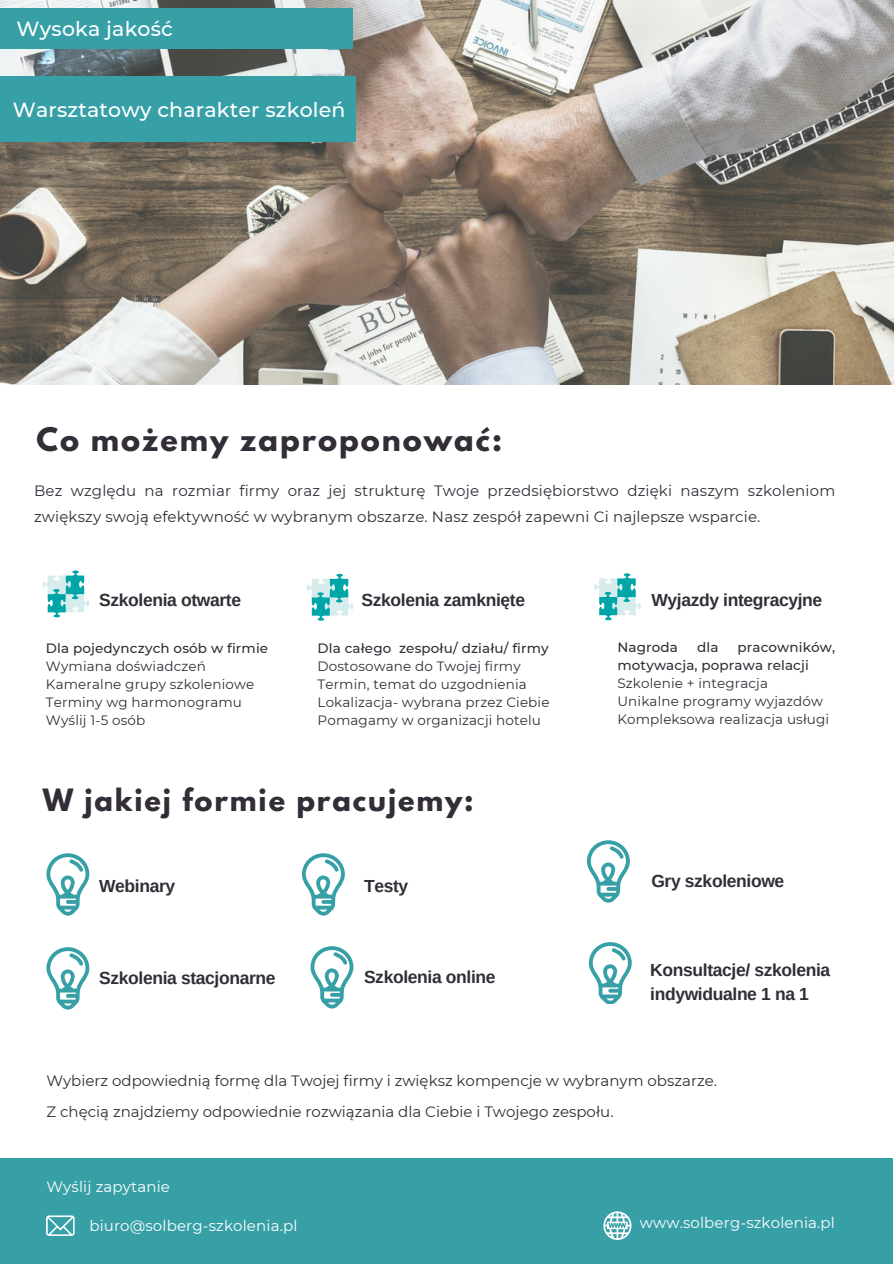
<style>
.page{position:relative;width:894px;height:1264px;background:#fff}
.page>*{position:absolute;margin:0;border:0;box-sizing:border-box;transform-origin:0 0}
.t1{font:700 28.8px "League Spartan";letter-spacing:.07em;color:#322d37}
.t2{font:700 27.3px "League Spartan";letter-spacing:.07em;color:#322d37}
.t3{font:500 20.4px "Montserrat";letter-spacing:.01em;color:#fff}
.t4{font:700 17.4px/23.7px "Arimo";letter-spacing:-.02em;color:#322d37}
.t5{font:15px/25.8px "Montserrat";letter-spacing:.01em;color:#322d37}
.t6{font:15px "Montserrat";letter-spacing:.01em;color:#fff}
.t7{font:13.5px "Montserrat";letter-spacing:.01em;color:#322d37}
.t8{font:500 13.5px/18px "Montserrat";letter-spacing:.01em;color:#322d37}
</style>
<div class="page">
<img style="left:0;top:0;width:893px;height:385px">
<div style="left:0;top:8px;width:353px;height:41px;background:#37a0a7"></div>
<div style="left:0;top:76px;width:356px;height:66px;background:#37a0a7"></div>
<div style="left:0;top:1158px;width:892px;height:105px;background:#37a0a7"></div>
<svg style="left:43px;top:570px;width:46px;height:47px"></svg>
<svg style="left:302px;top:853px;width:42px;height:62px"></svg>
<svg style="left:46px;top:853px;width:43px;height:62px"></svg>
<svg style="left:586px;top:840px;width:43px;height:62px"></svg>
<svg style="left:46px;top:947px;width:43px;height:62px"></svg>
<svg style="left:588px;top:942px;width:43px;height:62px"></svg>
<svg style="left:310px;top:946px;width:43px;height:62px"></svg>
<svg style="left:306px;top:573px;width:47px;height:47px"></svg>
<svg style="left:594px;top:573px;width:46px;height:47px"></svg>
<svg style="left:46px;top:1215px;width:28px;height:20px"></svg>
<svg style="left:603px;top:1211px;width:28px;height:28px"></svg>
<p class="t3" style="left:17px;top:16px;width:158px">Wysoka jakość</p>
<h3 class="t3" style="left:13px;top:97px;width:334px">Warsztatowy charakter szkoleń</h3>
<p class="t1" style="left:36px;top:425px;width:467px">Co możemy zaproponować:</p>
<h3 class="t5" style="left:34px;top:477px;width:802px">Bez względu na rozmiar firmy oraz jej strukturę Twoje przedsiębiorstwo dzięki naszym szkoleniom zwiększy swoją efektywność w wybranym obszarze. Nasz zespół zapewni Ci najlepsze wsparcie.</h3>
<p class="t4" style="left:99px;top:587px;width:143px">Szkolenia otwarte</p>
<p class="t4" style="left:361px;top:587px;width:165px">Szkolenia zamknięte</p>
<p class="t8" style="left:317px;top:639px;width:233px">Dla całego zespołu/ działu/ firmy</p>
<p class="t7" style="left:317px;top:658px;width:204px">Dostosowane do Twojej firmy</p>
<p class="t7" style="left:317px;top:676px;width:211px">Termin, temat do uzgodnienia</p>
<p class="t7" style="left:317px;top:694px;width:233px">Lokalizacja- wybrana przez Ciebie</p>
<p class="t7" style="left:317px;top:712px;width:225px">Pomagamy w organizacji hotelu</p>
<h2 class="t8" style="left:46px;top:639px;width:224px">Dla pojedynczych osób w firmie</h2>
<p class="t7" style="left:46px;top:658px;width:161px">Wymiana doświadczeń</p>
<h2 class="t7" style="left:46px;top:676px;width:210px">Kameralne grupy szkoleniowe</h2>
<h1 class="t7" style="left:46px;top:694px;width:197px">Terminy wg harmonogramu</h1>
<p class="t7" style="left:46px;top:712px;width:101px">Wyślij 1-5 osób</p>
<p class="t2" style="left:43px;top:786px;width:432px">W jakiej formie pracujemy:</p>
<p class="t4" style="left:99px;top:874px;width:78px">Webinary</p>
<h3 class="t4" style="left:364px;top:874px;width:46px">Testy</h3>
<h3 class="t4" style="left:99px;top:966px;width:178px">Szkolenia stacjonarne</h3>
<p class="t4" style="left:364px;top:965px;width:133px">Szkolenia online</p>
<p class="t4" style="left:651px;top:587px;width:172px">Wyjazdy integracyjne</p>
<p class="t8" style="left:617px;top:637px;width:62px">Nagroda</p>
<p class="t8" style="left:697px;top:637px;width:23px">dla</p>
<p class="t8" style="left:617px;top:637px;width:219px;text-indent:120px">pracowników, motywacja, poprawa relacji</p>
<p class="t7" style="left:617px;top:674px;width:152px">Szkolenie + integracja</p>
<p class="t7" style="left:617px;top:692px;width:207px">Unikalne programy wyjazdów</p>
<p class="t7" style="left:617px;top:710px;width:213px">Kompleksowa realizacja usługi</p>
<p class="t4" style="left:651px;top:868px;width:134px">Gry szkoleniowe</p>
<h1 class="t4" style="left:650px;top:958px;width:181px">Konsultacje/ szkolenia indywidualne 1 na 1</h1>
<p class="t5" style="left:46px;top:1068px;width:671px">Wybierz odpowiednią formę dla Twojej firmy i zwiększ kompencje w wybranym obszarze.</p>
<h3 class="t5" style="left:46px;top:1098px;width:568px">Z chęcią znajdziemy odpowiednie rozwiązania dla Ciebie i Twojego zespołu.</h3>
<p class="t6" style="left:46px;top:1176px;width:125px">Wyślij zapytanie</p>
<h3 class="t6" style="left:89px;top:1216px;width:209px">biuro@solberg-szkolenia.pl</h3>
<p class="t6" style="left:639px;top:1213px;width:197px">www.solberg-szkolenia.pl</p>
</div>
